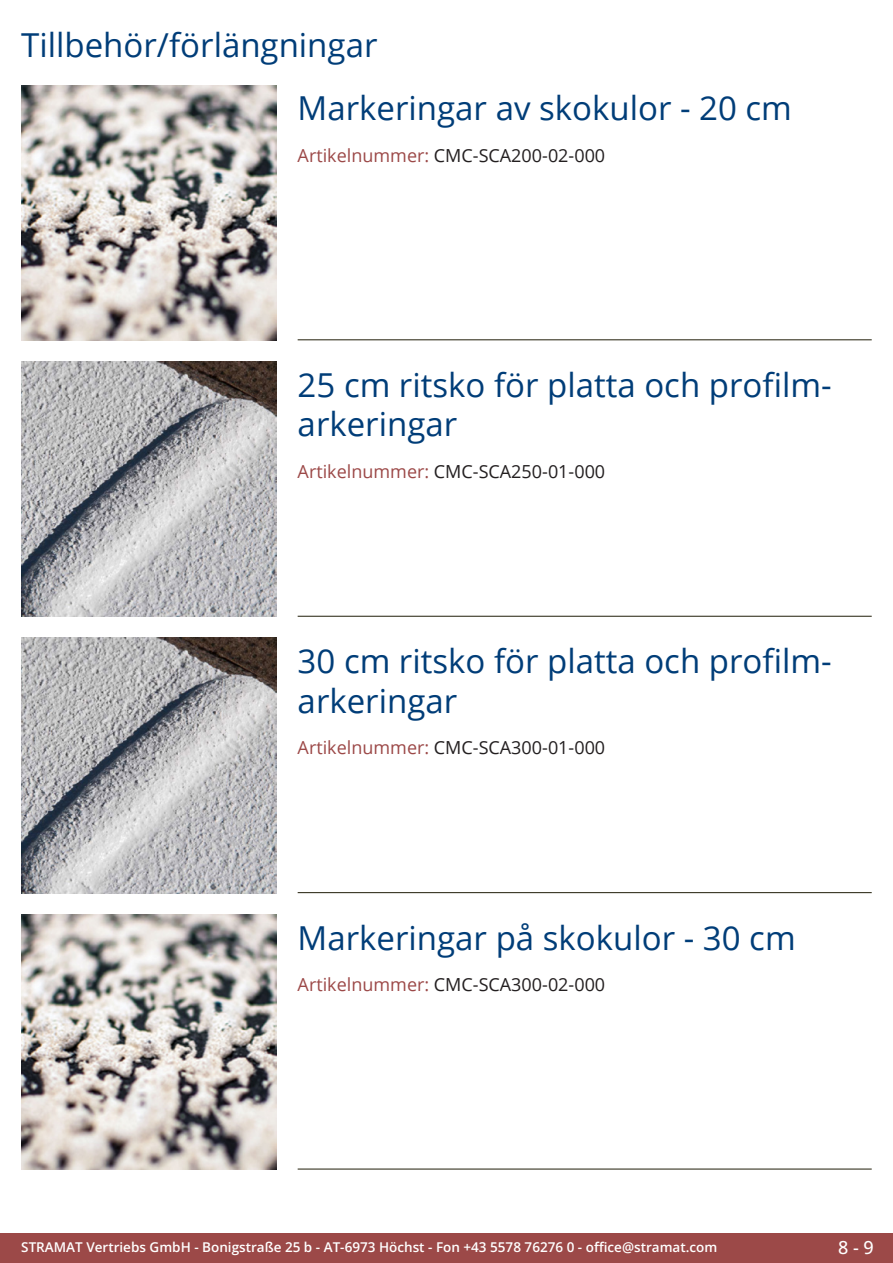
<style>
.page{position:relative;width:893px;height:1263px;background:#fff}
.page>*{position:absolute;margin:0;border:0;box-sizing:border-box;transform-origin:0 0}
.Produkttitel{font:33px/39.6px "Open Sans";color:#003d78}
.RastTitel{font:33px "Open Sans";color:#003d78}
.TechDaten_Überschrif{font:18px "Open Sans";color:#231f20}
.t1{font:500 18px "Open Sans";color:#fff}
.t2{font:600 13.5px "Open Sans";color:#fff}
.s1{color:#9c4948}
</style>
<div class="page">
<div style="left:0;top:1233px;width:893px;height:30px;background:#9c4948"></div>
<hr style="left:298px;top:340px;width:574px;height:1px;background:#201d08">
<hr style="left:298px;top:616px;width:574px;height:1px;background:#201d08">
<hr style="left:298px;top:892px;width:574px;height:1px;background:#201d08">
<hr style="left:298px;top:1169px;width:574px;height:1px;background:#201d08">
<img style="left:21px;top:85px;width:255px;height:255px">
<img style="left:21px;top:361px;width:255px;height:256px">
<img style="left:21px;top:638px;width:255px;height:255px">
<img style="left:21px;top:914px;width:255px;height:255px">
<p class="RastTitel" style="left:21px;top:22px;width:358px">Tillbehör/förlängningar</p>
<p class="Produkttitel" style="left:298px;top:88px;width:496px">Markeringar av skokulor - 20 cm</p>
<p class="TechDaten_Überschrif" style="left:298px;top:143px;width:309px"><span class="s1">Artikelnummer:</span> CMC-SCA200-02-000</p>
<p class="Produkttitel" style="left:298px;top:364px;width:535px">25 cm ritsko för platta och profilm&shy;arkeringar</p>
<p class="TechDaten_Überschrif" style="left:298px;top:459px;width:309px"><span class="s1">Artikelnummer:</span> CMC-SCA250-01-000</p>
<p class="Produkttitel" style="left:298px;top:640px;width:535px">30 cm ritsko för platta och profilm&shy;arkeringar</p>
<p class="TechDaten_Überschrif" style="left:298px;top:735px;width:309px"><span class="s1">Artikelnummer:</span> CMC-SCA300-01-000</p>
<p class="Produkttitel" style="left:298px;top:917px;width:500px">Markeringar på skokulor - 30 cm</p>
<p class="TechDaten_Überschrif" style="left:298px;top:972px;width:309px"><span class="s1">Artikelnummer:</span> CMC-SCA300-02-000</p>
<p class="t2" style="left:21px;top:1238px;width:698px">STRAMAT Vertriebs GmbH - Bonigstraße 25 b - AT-6973 Höchst - Fon +43 5578 76276 0 - office@stramat.com</p>
<p class="t1" style="left:838px;top:1234px;width:37px">8 - 9</p>
</div>
